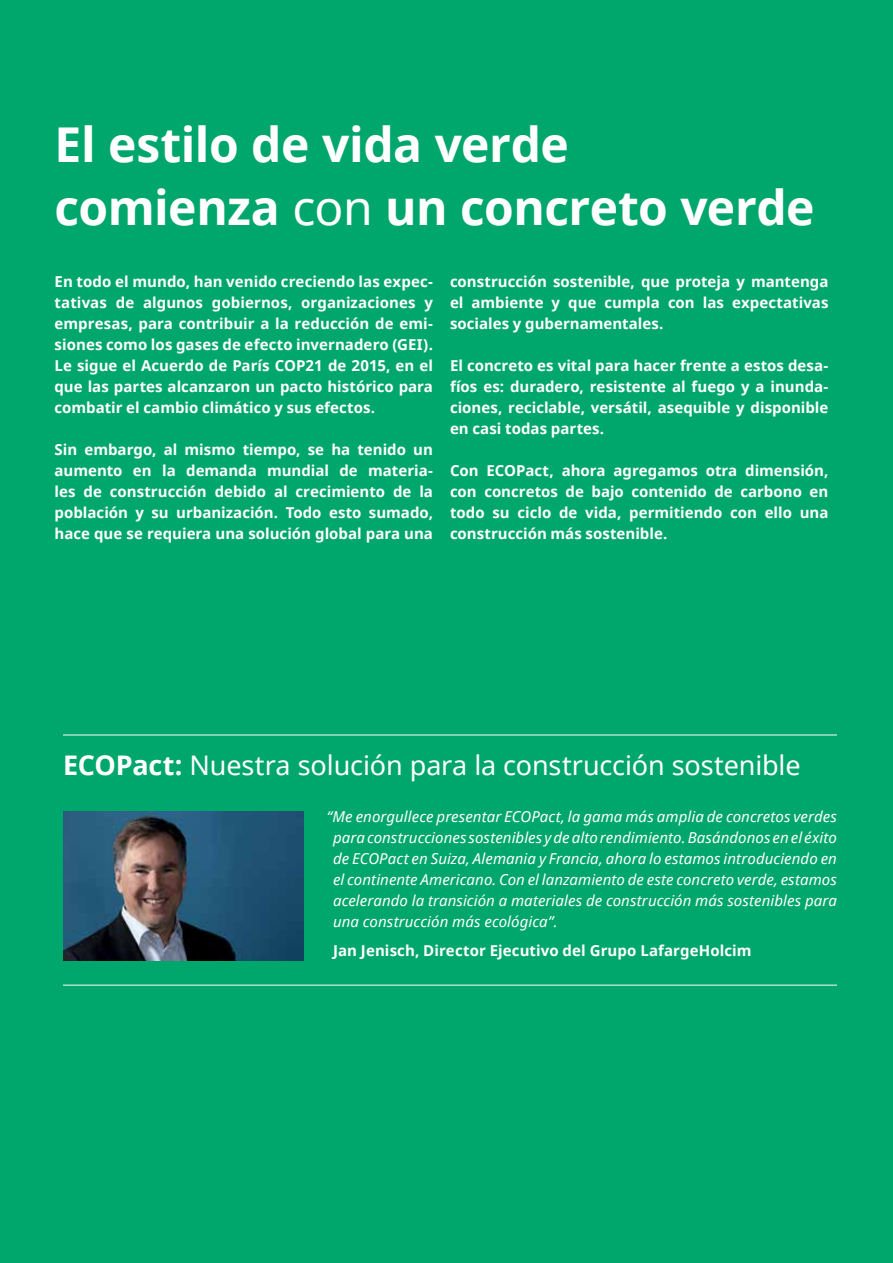
<style>
.page{position:relative;width:893px;height:1263px;background:#00a76d}
.page>*{position:absolute;margin:0;border:0;box-sizing:border-box;transform-origin:0 0}
.t1{font:700 48px/63px "Noto Sans";letter-spacing:-.01em;color:#fff}
.t2{font:27px "Noto Sans";letter-spacing:-.005em;color:#fff}
.t3{font:700 15px/21px "Noto Sans";color:#fff;text-align:justify}
.t4{font:italic 15px/21px "Noto Sans";letter-spacing:.005em;color:#fff;text-align:justify}
.s1{font-weight:400}
.s2{font-weight:700}
</style>
<div class="page">
<img style="left:63px;top:811px;width:240px;height:149px">
<hr style="left:63px;top:735px;width:774px;height:1px;background:#fff">
<hr style="left:63px;top:985px;width:774px;height:1px;background:#fff">
<h1 class="t1" style="left:55px;top:112px;width:762px">El estilo de vida verde<br>comienza <span class="s1">con</span> un concreto verde</h1>
<p class="t3" style="left:55px;top:271px;width:380px">En todo el mundo, han venido creciendo las expec&shy;tativas de algunos gobiernos, organizaciones y empresas, para contribuir a la reducción de emi&shy;siones como los gases de efecto invernadero (GEI).<br>Le sigue el Acuerdo de París COP21 de 2015, en el que las partes alcanzaron un pacto histórico para combatir el cambio climático y sus efectos.</p>
<p class="t3" style="left:55px;top:439px;width:380px">Sin embargo, al mismo tiempo, se ha tenido un aumento en la demanda mundial de materia&shy;les de construcción debido al crecimiento de la población y su urbanización. Todo esto sumado, hace que se requiera una solución global para una</p>
<p class="t3" style="left:450px;top:271px;width:380px">construcción sostenible, que proteja y mantenga el ambiente y que cumpla con las expectativas sociales y gubernamentales.</p>
<p class="t3" style="left:450px;top:355px;width:380px">El concreto es vital para hacer frente a estos desa&shy;fíos es: duradero, resistente al fuego y a inunda&shy;ciones, reciclable, versátil, asequible y disponible en casi todas partes.</p>
<p class="t3" style="left:450px;top:460px;width:380px">Con ECOPact, ahora agregamos otra dimensión, con concretos de bajo contenido de carbono en todo su ciclo de vida, permitiendo con ello una construcción más sostenible.</p>
<h2 class="t2" style="left:63px;top:747px;width:739px"><span class="s2">ECOPact:</span> Nuestra solución para la construcción sostenible</h2>
<p class="t4" style="left:333px;top:805px;width:505px;text-indent:-6px">“Me enorgullece presentar ECOPact, la gama más amplia de concretos verdes para construcciones sostenibles y de alto rendimiento. Basándonos en el éxito de ECOPact en Suiza, Alemania y Francia, ahora lo estamos introduciendo en el continente Americano. Con el lanzamiento de este concreto verde, estamos acelerando la transición a materiales de construcción más sostenibles para una construcción más ecológica”.</p>
<p class="t3" style="left:333px;top:940px;width:420px">Jan Jenisch, Director Ejecutivo del Grupo LafargeHolcim</p>
</div>
